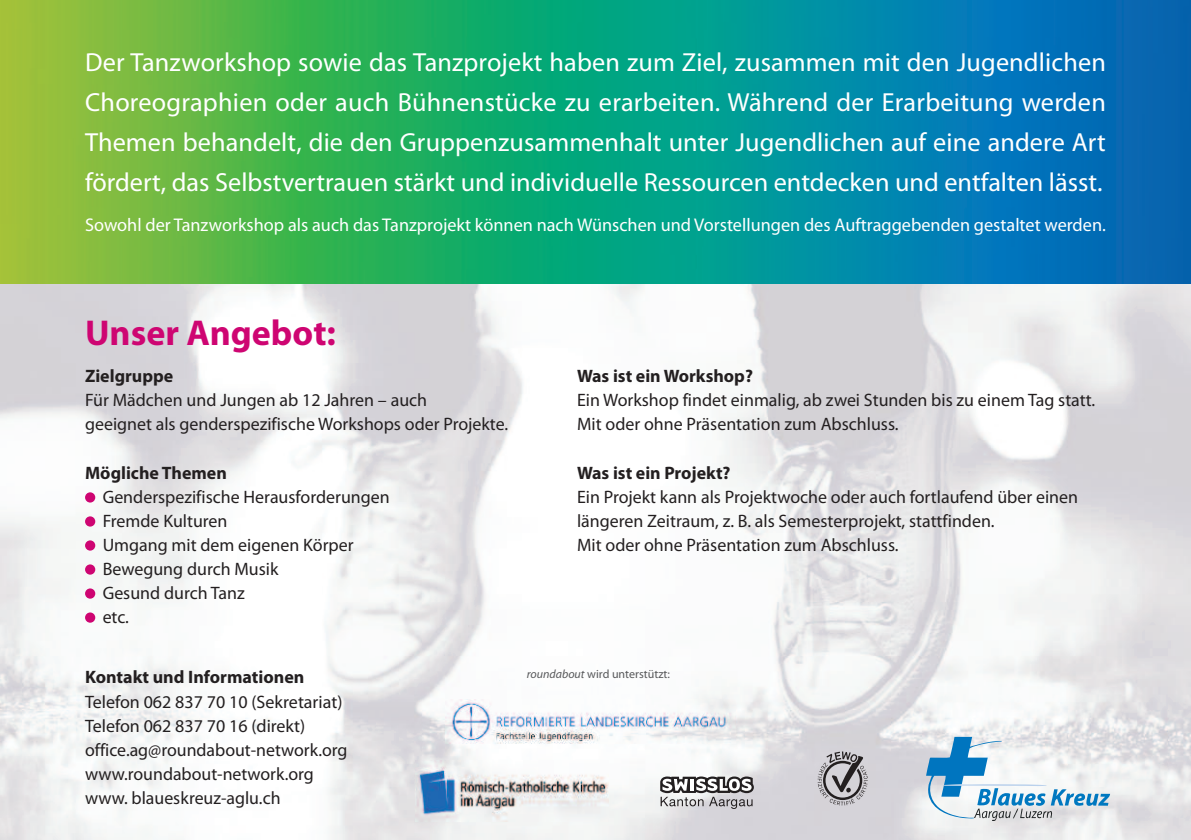
<style>
.page{position:relative;width:1191px;height:840px;background:#fff}
.page>*{position:absolute;margin:0;border:0;box-sizing:border-box;transform-origin:0 0}
.t1{font:700 36px "Myriad Pro";color:#ce0572}
.t2{font:26.2px/40px "Myriad Pro";color:#fff;text-align:justify}
.t3{font:18.4px "Myriad Pro";color:#fff}
.t4{font:18px/24px "Myriad Pro";color:#231f20}
.t5{font:700 18px "Myriad Pro";color:#231f20}
.t6{font:12px "Myriad Pro";color:#57585a}
.s1{font-style:italic}
</style>
<div class="page">
<img style="left:0;top:283px;width:1191px;height:556px">
<img style="left:0;top:0;width:1191px;height:283px">
<img style="left:446px;top:698px;width:289px;height:44px">
<svg style="left:817px;top:751px;width:50px;height:54px;background:#a29fa4"></svg>
<img style="left:415px;top:759px;width:193px;height:61px">
<svg style="left:660px;top:776px;width:94px;height:32px"></svg>
<svg style="left:926px;top:736px;width:184px;height:84px"></svg>
<div style="left:85px;top:492px;width:10px;height:10px;background:#ce0572;border-radius:50%"></div>
<div style="left:85px;top:516px;width:10px;height:10px;background:#ce0572;border-radius:50%"></div>
<div style="left:85px;top:540px;width:10px;height:10px;background:#ce0572;border-radius:50%"></div>
<div style="left:85px;top:564px;width:10px;height:10px;background:#ce0572;border-radius:50%"></div>
<div style="left:85px;top:588px;width:10px;height:10px;background:#ce0572;border-radius:50%"></div>
<div style="left:85px;top:612px;width:10px;height:10px;background:#ce0572;border-radius:50%"></div>
<p class="t2" style="left:85px;top:44px;width:1022px">Der Tanzworkshop sowie das Tanzprojekt haben zum Ziel, zusammen mit den Jugendlichen Choreographien oder auch Bühnenstücke zu erarbeiten. Während der Erarbeitung werden Themen behandelt, die den Gruppenzusammenhalt unter Jugendlichen auf eine andere Art fördert, das Selbstvertrauen stärkt und individuelle Ressourcen entdecken und entfalten lässt.</p>
<p class="t3" style="left:85px;top:218px;width:1022px">Sowohl der Tanzworkshop als auch das Tanzprojekt können nach Wünschen und Vorstellungen des Auftraggebenden gestaltet werden.</p>
<h1 class="t1" style="left:85px;top:319px;width:252px">Unser Angebot:</h1>
<p class="t5" style="left:85px;top:369px;width:90px">Zielgruppe</p>
<p class="t4" style="left:85px;top:389px;width:424px">Für Mädchen und Jungen ab 12 Jahren – auch<br>geeignet als genderspezifische Workshops oder Projekte.</p>
<p class="t5" style="left:85px;top:465px;width:143px">Mögliche Themen</p>
<p class="t4" style="left:103px;top:485px;width:289px">Genderspezifische Herausforderungen<br>Fremde Kulturen<br>Umgang mit dem eigenen Körper<br>Bewegung durch Musik<br>Gesund durch Tanz<br>etc.</p>
<p class="t5" style="left:85px;top:669px;width:221px">Kontakt und Informationen</p>
<p class="t4" style="left:85px;top:690px;width:264px">Telefon 062 837 70 10 (Sekretariat)<br>Telefon 062 837 70 16 (direkt) office.ag@roundabout-network.org www.roundabout-network.org www. blaueskreuz-aglu.ch</p>
<p class="t5" style="left:577px;top:369px;width:177px">Was ist ein Workshop?</p>
<p class="t4" style="left:577px;top:389px;width:520px">Ein Workshop findet einmalig, ab zwei Stunden bis zu einem Tag statt.<br>Mit oder ohne Präsentation zum Abschluss.</p>
<p class="t5" style="left:577px;top:465px;width:155px">Was ist ein Projekt?</p>
<p class="t4" style="left:577px;top:485px;width:502px">Ein Projekt kann als Projektwoche oder auch fortlaufend über einen längeren Zeitraum, z. B. als Semesterprojekt, stattfinden.<br>Mit oder ohne Präsentation zum Abschluss.</p>
<p class="t6" style="left:527px;top:669px;width:145px"><span class="s1">roundabout</span> wird unterstützt:</p>
</div>
